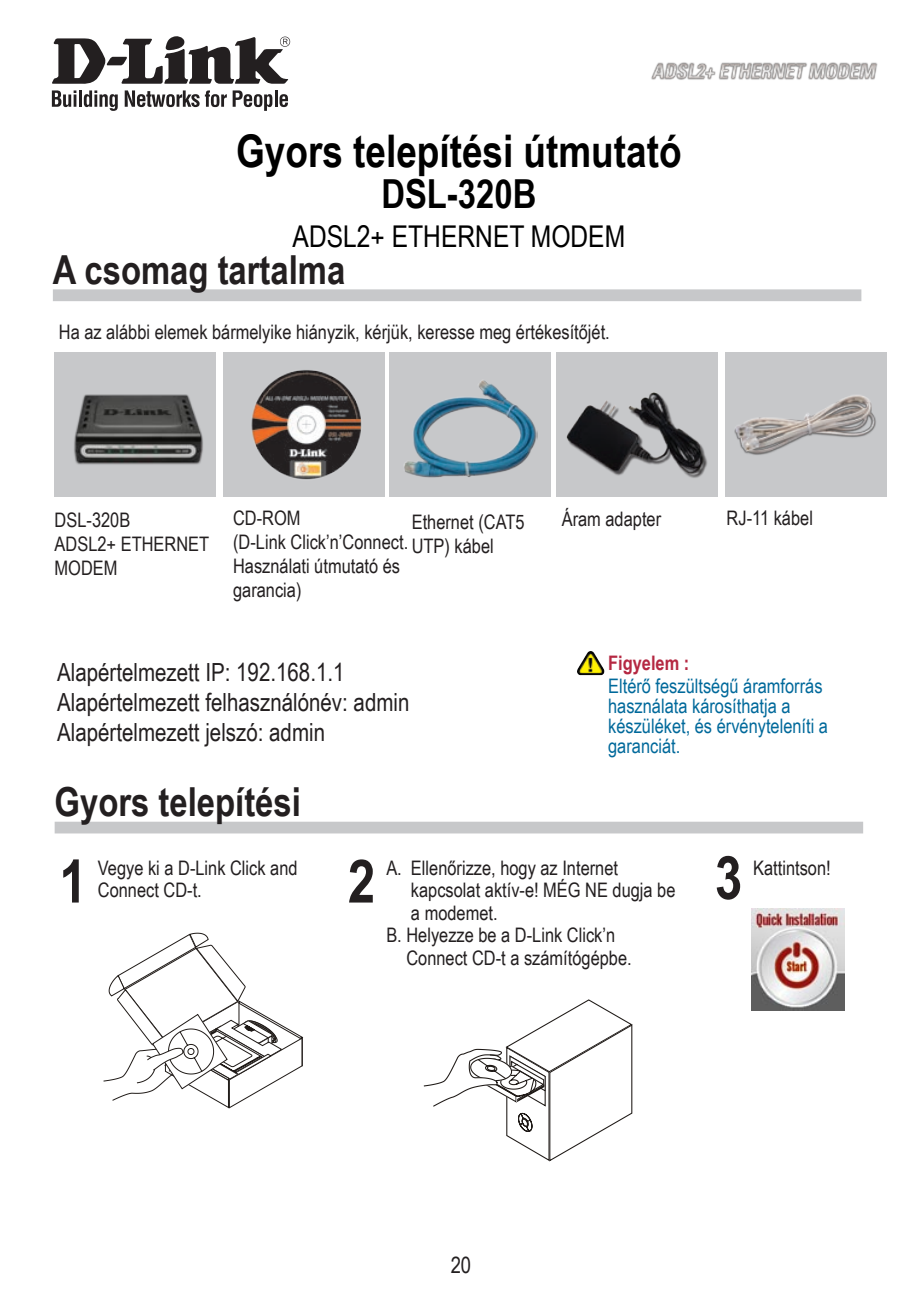
<style>
.page{position:relative;width:922px;height:1297px;background:#fff}
.page>*{position:absolute;margin:0;border:0;box-sizing:border-box;transform-origin:0 0}
.t1{font:700 60px "Arial Narrow";color:#231f20}
.t2{font:700 45px "Arial Narrow";color:#000}
.t3{font:700 40px "Arial Narrow";color:#231f20}
.t4{font:700 40px "Arial Narrow";color:#000}
.t5{font:30px "Arial Narrow";color:#000}
.t6{font:25px/30px "Arial Narrow";color:#231f20}
.t7{font:22.5px "Arial Narrow";color:#231f20}
.t8{font:20px/24px "Arial Narrow";color:#231f20}
.t9{font:20px/20px "Arial Narrow";color:#00699b}
.t10{font:700 20px "Arial Narrow";color:#b52842}
</style>
<div class="page">
<svg style="left:52px;top:90px;width:24px;height:17px"></svg>
<hr style="left:79px;top:90px;width:3px;height:17px;background:#231f20">
<svg style="left:84px;top:90px;width:34px;height:21px"></svg>
<svg style="left:125px;top:90px;width:74px;height:17px"></svg>
<svg style="left:205px;top:90px;width:67px;height:21px"></svg>
<hr style="left:274px;top:90px;width:3px;height:17px;background:#231f20">
<svg style="left:279px;top:94px;width:9px;height:13px"></svg>
<svg style="left:52px;top:36px;width:238px;height:48px"></svg>
<img style="left:651px;top:62px;width:227px;height:18px">
<div style="left:55px;top:822px;width:807px;height:11px;background:#c7c8ca"></div>
<div style="left:53px;top:289px;width:808px;height:12px;background:#c7c8ca"></div>
<img style="left:577px;top:651px;width:27px;height:24px">
<svg style="left:103px;top:932px;width:200px;height:176px"></svg>
<svg style="left:423px;top:999px;width:210px;height:163px"></svg>
<div style="left:55px;top:352px;width:161px;height:144px;background:#c7c8ca"></div>
<div style="left:223px;top:352px;width:161px;height:144px;background:#c7c8ca"></div>
<div style="left:389px;top:352px;width:162px;height:144px;background:#c7c8ca"></div>
<div style="left:556px;top:352px;width:162px;height:144px;background:#c7c8ca"></div>
<div style="left:725px;top:352px;width:161px;height:144px;background:#c7c8ca"></div>
<img style="left:404px;top:380px;width:133px;height:98px">
<img style="left:734px;top:395px;width:142px;height:60px">
<img style="left:566px;top:392px;width:142px;height:86px">
<img style="left:251px;top:370px;width:111px;height:110px">
<img style="left:751px;top:908px;width:93px;height:102px">
<img style="left:74px;top:394px;width:129px;height:71px">
<h2 class="t2" style="left:236px;top:117px;width:446px">Gyors telepítési útmutató</h2>
<h3 class="t4" style="left:381px;top:164px;width:156px">DSL-320B</h3>
<h3 class="t5" style="left:292px;top:215px;width:334px">ADSL2+ ETHERNET MODEM</h3>
<h3 class="t3" style="left:53px;top:239px;width:294px">A csomag tartalma</h3>
<p class="t8" style="left:59px;top:319px;width:552px">Ha az alábbi elemek bármelyike hiányzik, kérjük, keresse meg értékesítőjét.</p>
<p class="t8" style="left:55px;top:507px;width:156px">DSL-320B<br>ADSL2+ ETHERNET<br>MODEM</p>
<p class="t8" style="left:233px;top:505px;width:176px">CD-ROM<br>(D-Link Click’n’Connect.<br>Használati útmutató és garancia)</p>
<p class="t8" style="left:411px;top:509px;width:114px">Ethernet (CAT5<br>UTP) kábel</p>
<p class="t8" style="left:561px;top:506px;width:101px">Áram adapter</p>
<p class="t8" style="left:726px;top:505px;width:88px">RJ-11 kábel</p>
<p class="t6" style="left:57px;top:656px;width:354px">Alapértelmezett IP: 1 92.1 68.1 .1<br>Alapértelmezett felhasználónév: admin<br>Alapértelmezett jelszó: admin</p>
<h3 class="t3" style="left:55px;top:772px;width:248px">Gyors telepítési</h3>
<p class="t10" style="left:608px;top:648px;width:83px">Figyelem :</p>
<p class="t9" style="left:608px;top:675px;width:221px">Eltérő feszültségű áramforrás használata károsíthatja a készüléket, és érvényteleníti a garanciát.</p>
<h1 class="t1" style="left:59px;top:836px;width:29px">1</h1>
<p class="t8" style="left:98px;top:855px;width:201px;line-height:22.5px">Vegye ki a D-Link Click and<br>Connect CD-t.</p>
<h1 class="t1" style="left:348px;top:836px;width:29px">2</h1>
<p class="t8" style="left:386px;top:855px;width:233px">A. Ellenőrizze, hogy az Internet</p>
<p class="t8" style="left:411px;top:877px;width:266px">kapcsolat aktív-e! MÉG NE dugja be</p>
<p class="t8" style="left:411px;top:900px;width:88px">a modemet.</p>
<p class="t8" style="left:386px;top:922px;width:230px">B. Helyezze be a D-Link Click’n</p>
<p class="t8" style="left:406px;top:945px;width:227px">Connect CD-t a számítógépbe.</p>
<h1 class="t1" style="left:714px;top:832px;width:29px">3</h1>
<p class="t8" style="left:753px;top:855px;width:79px">Kattintson!</p>
<p class="t7" style="left:450px;top:1248px;width:22px">20</p>
</div>
